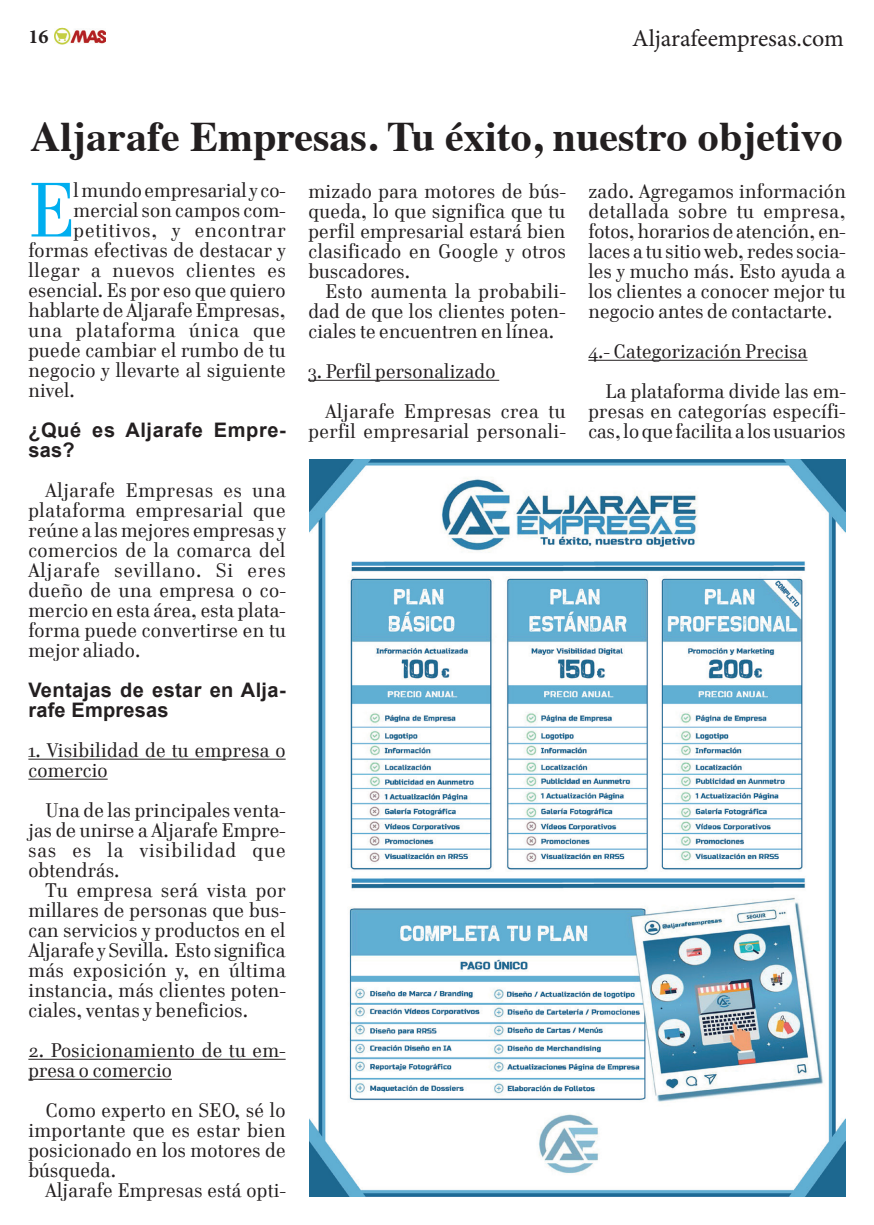
<style>
.page{position:relative;width:874px;height:1225px;background:#fff}
.page>*{position:absolute;margin:0;border:0;box-sizing:border-box;transform-origin:0 0}
.t1{font:78.8px "Cellini";color:#00aeef}
.t2{font:700 42px "Times";color:#231f20}
.t3{font:24px "Minion Pro";letter-spacing:-.005em;color:#231f20}
.t4{font:20px/20px "Cellini";letter-spacing:.015em;color:#231f20;text-align:justify}
.t5{font:700 20px/20px "Arial";letter-spacing:.02em;color:#231f20}
.t6{font:20px "Cellini";letter-spacing:.04em;color:#231f20}
.t7{font:20px "Cellini";letter-spacing:.045em;color:#231f20}
.t8{font:20px "Cellini";letter-spacing:.05em;color:#231f20}
.t9{font:700 20px "Minion Pro";color:#231f20}
</style>
<div class="page">
<img style="left:55px;top:29px;width:51px;height:16px">
<img style="left:310px;top:459px;width:535px;height:737px">
<hr style="left:28px;top:759px;width:257px;height:1px;background:#231f20">
<hr style="left:28px;top:779px;width:80px;height:1px;background:#231f20">
<hr style="left:28px;top:1059px;width:257px;height:1px;background:#231f20">
<hr style="left:28px;top:1079px;width:144px;height:1px;background:#231f20">
<hr style="left:308px;top:380px;width:191px;height:1px;background:#231f20">
<hr style="left:588px;top:360px;width:219px;height:1px;background:#231f20">
<p class="t9" style="left:28px;top:22px;width:21px">16</p>
<p class="t3" style="left:632px;top:22px;width:213px">Aljarafeempresas.com</p>
<h2 class="t2" style="left:30px;top:96px;width:813px">Aljarafe Empresas. Tu éxito, nuestro objetivo</h2>
<p class="t4" style="left:308px;top:181px;width:259px">mizado para motores de bús&shy;queda, lo que significa que tu perfil empresarial estará bien clasificado en Google y otros buscadores.</p>
<p class="t4" style="left:308px;top:281px;width:259px;text-indent:17px">Esto aumenta la probabili&shy;dad de que los clientes poten&shy;ciales te encuentren en línea.</p>
<p class="t4" style="left:325px;top:351px;width:241px;line-height:40px;text-indent:-17px">3. Perfil personalizado<br>Aljarafe Empresas crea tu</p>
<p class="t4" style="left:308px;top:421px;width:259px">perfil empresarial personali-</p>
<h1 class="t1" style="left:28px;top:164px;width:49px">E</h1>
<p class="t4" style="left:73px;top:179px;width:213px">l mundo empresarial y co-</p>
<p class="t4" style="left:588px;top:181px;width:259px">zado. Agregamos información detallada sobre tu empresa, fotos, horarios de atención, en&shy;laces a tu sitio web, redes socia&shy;les y mucho más. Esto ayuda a los clientes a conocer mejor tu negocio antes de contactarte.</p>
<p class="t4" style="left:605px;top:331px;width:242px;line-height:40px;text-indent:-17px">4.- Categorización Precisa<br>La plataforma divide las em-</p>
<p class="t4" style="left:588px;top:401px;width:259px">presas en categorías específi&shy;cas, lo que facilita a los usuarios</p>
<p class="t4" style="left:73px;top:199px;width:213px">mercial son campos com-</p>
<p class="t8" style="left:73px;top:218px;width:213px">petitivos, y encontrar</p>
<p class="t4" style="left:28px;top:239px;width:258px">formas efectivas de destacar y</p>
<p class="t6" style="left:28px;top:258px;width:259px">llegar a nuevos clientes es</p>
<p class="t4" style="left:28px;top:279px;width:259px">esencial. Es por eso que quiero</p>
<p class="t4" style="left:28px;top:299px;width:258px">hablarte de Aljarafe Empresas,</p>
<p class="t7" style="left:28px;top:318px;width:259px">una plataforma única que</p>
<p class="t4" style="left:28px;top:339px;width:259px">puede cambiar el rumbo de tu</p>
<p class="t4" style="left:28px;top:359px;width:259px">negocio y llevarte al siguiente</p>
<p class="t4" style="left:28px;top:379px;width:48px">nivel.</p>
<p class="t5" style="left:28px;top:420px;width:259px">¿Qué es Aljarafe Empre&shy;sas?</p>
<p class="t4" style="left:28px;top:479px;width:259px;text-indent:17px">Aljarafe Empresas es una plataforma empresarial que reúne a las mejores empresas y comercios de la comarca del Aljarafe sevillano. Si eres dueño de una empresa o co&shy;mercio en esta área, esta plata&shy;forma puede convertirse en tu mejor aliado.</p>
<p class="t5" style="left:28px;top:680px;width:259px">Ventajas de estar en Alja&shy;rafe Empresas</p>
<p class="t4" style="left:28px;top:739px;width:259px">1. Visibilidad de tu empresa o comercio</p>
<p class="t4" style="left:28px;top:799px;width:259px;text-indent:17px">Una de las principales venta&shy;jas de unirse a Aljarafe Empre&shy;sas es la visibilidad que obtendrás.</p>
<p class="t4" style="left:28px;top:879px;width:259px;text-indent:17px">Tu empresa será vista por millares de personas que bus&shy;can servicios y productos en el Aljarafe y Sevilla. Esto significa más exposición y, en última instancia, más clientes poten&shy;ciales, ventas y beneficios.</p>
<p class="t4" style="left:28px;top:1039px;width:258px">2. Posicionamiento de tu em&shy;presa o comercio</p>
<p class="t4" style="left:28px;top:1099px;width:259px;text-indent:17px">Como experto en SEO, sé lo importante que es estar bien posicionado en los motores de búsqueda.</p>
<p class="t4" style="left:45px;top:1179px;width:242px">Aljarafe Empresas está opti-</p>
</div>
